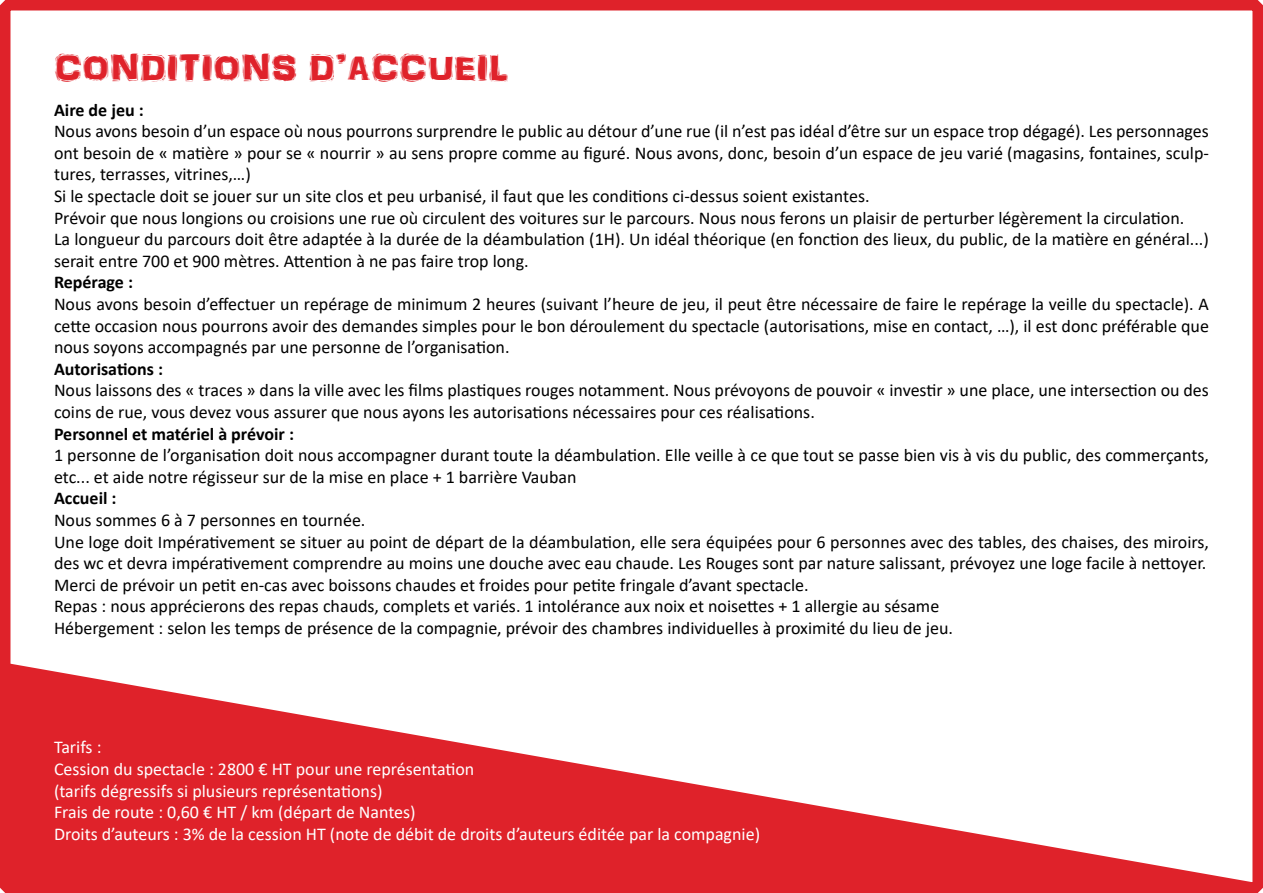
<style>
.page{position:relative;width:1263px;height:893px;background:#fff}
.page>*{position:absolute;margin:0;border:0;box-sizing:border-box;transform-origin:0 0}
.t1{font:37.5px "ARDARLING";color:#df222a}
.t2{font:18px/21.6px "Calibri";color:#000}
.t3{font:18px/21.6px "Calibri";color:#fff}
.t4{font:700 18px "Calibri";color:#000}
</style>
<div class="page">
<div style="left:0;top:0;width:1263px;height:893px;border:10px solid #df222a"></div>
<svg style="left:9px;top:663px;width:1254px;height:222px;fill:#df222a"></svg>
<h1 class="t1" style="left:54px;top:45px;width:457px">CONDITIONS D’ACCUEIL</h1>
<p class="t4" style="left:54px;top:97px;width:91px">Aire de jeu :</p>
<p class="t2" style="left:54px;top:120px;width:1156px">Nous avons besoin d’un espace où nous pourrons surprendre le public au détour d’une rue (il n’est pas idéal d’être sur un espace trop dégagé). Les personnages ont besoin de « matière » pour se « nourrir » au sens propre comme au figuré. Nous avons, donc, besoin d’un espace de jeu varié (magasins, fontaines, sculp&shy;tures, terrasses, vitrines,…)<br>Si le spectacle doit se jouer sur un site clos et peu urbanisé, il faut que les conditions ci-dessus soient existantes.<br>Prévoir que nous longions ou croisions une rue où circulent des voitures sur le parcours. Nous nous ferons un plaisir de perturber légèrement la circulation.<br>La longueur du parcours doit être adaptée à la durée de la déambulation (1H). Un idéal théorique (en fonction des lieux, du public, de la matière en général...) serait entre 700 et 900 mètres. Attention à ne pas faire trop long.</p>
<p class="t4" style="left:54px;top:270px;width:80px">Repérage :</p>
<p class="t2" style="left:54px;top:293px;width:1156px;text-align:justify">Nous avons besoin d’effectuer un repérage de minimum 2 heures (suivant l’heure de jeu, il peut être nécessaire de faire le repérage la veille du spectacle). A cette occasion nous pourrons avoir des demandes simples pour le bon déroulement du spectacle (autorisations, mise en contact, …), il est donc préférable que nous soyons accompagnés par une personne de l’organisation.</p>
<p class="t4" style="left:54px;top:356px;width:111px">Autorisations :</p>
<p class="t2" style="left:54px;top:379px;width:1156px">Nous laissons des « traces » dans la ville avec les films plastiques rouges notamment. Nous prévoyons de pouvoir « investir » une place, une intersection ou des coins de rue, vous devez vous assurer que nous ayons les autorisations nécessaires pour ces réalisations.</p>
<p class="t4" style="left:54px;top:421px;width:241px">Personnel et matériel à prévoir :</p>
<p class="t2" style="left:54px;top:444px;width:1156px">1 personne de l’organisation doit nous accompagner durant toute la déambulation. Elle veille à ce que tout se passe bien vis à vis du public, des commerçants, etc... et aide notre régisseur sur de la mise en place + 1 barrière Vauban</p>
<p class="t4" style="left:54px;top:486px;width:64px">Accueil :</p>
<p class="t2" style="left:54px;top:509px;width:1156px">Nous sommes 6 à 7 personnes en tournée.<br>Une loge doit Impérativement se situer au point de départ de la déambulation, elle sera équipées pour 6 personnes avec des tables, des chaises, des miroirs, des wc et devra impérativement comprendre au moins une douche avec eau chaude. Les Rouges sont par nature salissant, prévoyez une loge facile à nettoyer.<br>Merci de prévoir un petit en-cas avec boissons chaudes et froides pour petite fringale d’avant spectacle.<br>Repas : nous apprécierons des repas chauds, complets et variés. 1 intolérance aux noix et noisettes + 1 allergie au sésame<br>Hébergement : selon les temps de présence de la compagnie, prévoir des chambres individuelles à proximité du lieu de jeu.</p>
<p class="t3" style="left:54px;top:736px;width:708px">Tarifs :<br>Cession du spectacle : 2800 € HT pour une représentation<br>(tarifs dégressifs si plusieurs représentations)<br>Frais de route : 0,60 € HT / km (départ de Nantes)<br>Droits d’auteurs : 3% de la cession HT (note de débit de droits d’auteurs éditée par la compagnie)</p>
</div>
